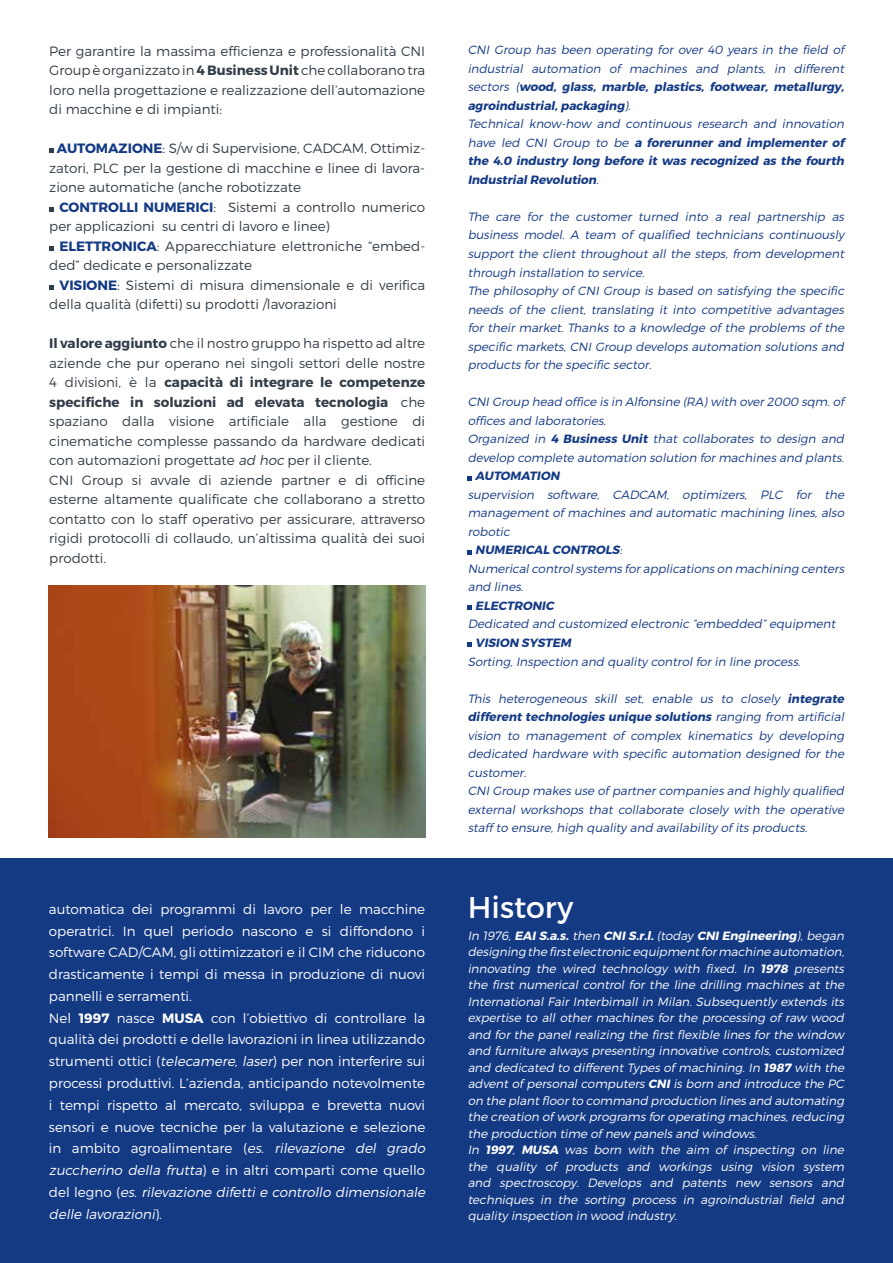
<style>
.page{position:relative;width:893px;height:1263px;background:#fff}
.page>*{position:absolute;margin:0;border:0;box-sizing:border-box;transform-origin:0 0}
.t1{font:30px "Montserrat";color:#fff}
.t2{font:300 13.5px/19.5px "Montserrat";color:#333e48}
.t3{font:300 13.5px/21.8px "Montserrat";color:#fff}
.t4{font:italic 300 12px/18.6px "Montserrat";letter-spacing:-.01em;color:#143a84}
.t5{font:italic 300 12px/16.5px "Montserrat";letter-spacing:-.01em;color:#fff}
.t6{font:italic 700 12px "Montserrat";color:#143a84}
.s1{font-weight:700}
.s2{font-weight:700;color:#143a84}
.s3{font-style:italic}
.s4{font-weight:300}
</style>
<div class="page">
<div style="left:0;top:858px;width:893px;height:405px;background:#143a84"></div>
<svg style="left:468px;top:476px;width:4px;height:4px"></svg>
<svg style="left:468px;top:550px;width:4px;height:4px"></svg>
<svg style="left:468px;top:606px;width:4px;height:4px"></svg>
<svg style="left:468px;top:643px;width:4px;height:4px"></svg>
<svg style="left:49px;top:149px;width:4px;height:4px"></svg>
<svg style="left:49px;top:207px;width:4px;height:5px"></svg>
<svg style="left:49px;top:246px;width:4px;height:5px"></svg>
<svg style="left:49px;top:285px;width:4px;height:5px"></svg>
<img style="left:49px;top:586px;width:376px;height:251px">
<p class="t2" style="left:49px;top:41px;width:377px;text-align:justify">Per garantire la massima efficienza e professionalità CNI Group è organizzato in <span class="s1">4 Business Unit</span> che collaborano tra loro nella progettazione e realizzazione dell’automazione di macchine e di impianti:</p>
<p class="t2" style="left:49px;top:138px;width:377px;text-align:justify;text-indent:8px"><span class="s2">AUTOMAZIONE</span>: S/w di Supervisione, CADCAM, Ottimiz&shy;zatori, PLC per la gestione di macchine e linee di lavora&shy;zione automatiche (anche robotizzate</p>
<p class="t2" style="left:49px;top:197px;width:377px;text-indent:10px"><span class="s2">CONTROLLI NUMERICI</span>: Sistemi a controllo numerico per applicazioni su centri di lavoro e linee)</p>
<p class="t2" style="left:49px;top:236px;width:377px;text-indent:10px"><span class="s2">ELETTRONICA</span>: Apparecchiature elettroniche “embed&shy;ded” dedicate e personalizzate</p>
<p class="t2" style="left:49px;top:275px;width:377px;text-indent:10px"><span class="s2">VISIONE</span>: Sistemi di misura dimensionale e di verifica della qualità (difetti) su prodotti /lavorazioni</p>
<p class="t2" style="left:49px;top:333px;width:377px"><span class="s1">Il valore aggiunto</span> che il nostro gruppo ha rispetto ad altre aziende che pur operano nei singoli settori delle nostre 4 divisioni, è la <span class="s1">capacità di integrare le competenze specifiche in soluzioni ad elevata tecnologia</span> che spaziano dalla visione artificiale alla gestione di cinematiche complesse passando da hardware dedicati con automazioni progettate <span class="s3">ad hoc</span> per il cliente.<br>CNI Group si avvale di aziende partner e di officine esterne altamente qualificate che collaborano a stretto contatto con lo staff operativo per assicurare, attraverso rigidi protocolli di collaudo, un’altissima qualità dei suoi prodotti.</p>
<p class="t4" style="left:468px;top:40px;width:380px">CNI Group has been operating for over 40 years in the field of industrial automation of machines and plants, in different sectors (<span class="s1">wood, glass, marble, plastics, footwear, metallurgy, agroindustrial,packaging</span>).<br>Technical know-how and continuous research and innovation have led CNI Group to be <span class="s1">a forerunner and implementer of the 4.0 industry long before it was recognized as the fourth IndustrialRevolution</span>.</p>
<p class="t4" style="left:468px;top:207px;width:380px">The care for the customer turned into a real partnership as business model. A team of qualified technicians continuously support the client throughout all the steps, from development through installation to service.<br>The philosophy of CNI Group is based on satisfying the specific needs of the client, translating it into competitive advantages for their market. Thanks to a knowledge of the problems of the specific markets, CNI Group develops automation solutions and products for the specific sector.</p>
<p class="t4" style="left:468px;top:392px;width:380px">CNIGroup head office is in Alfonsine (RA)with over2000 sqm.of offices and laboratories.<br>Organized in <span class="s1">4 Business Unit</span> that collaborates to design and develop complete automation solution formachines and plants.</p>
<p class="t6" style="left:475px;top:469px;width:88px">AUTOMATION</p>
<p class="t4" style="left:468px;top:485px;width:380px">supervision software, CADCAM, optimizers, PLC for the</p>
<p class="t4" style="left:468px;top:504px;width:380px">management of machines and automatic machining lines, also</p>
<p class="t4" style="left:468px;top:522px;width:46px">robotic</p>
<p class="t6" style="left:475px;top:543px;width:151px">NUMERICAL CONTROLS<span class="s4">:</span></p>
<p class="t4" style="left:468px;top:559px;width:380px">Numericalcontrolsystems forapplications on machining centers</p>
<p class="t4" style="left:468px;top:578px;width:60px">and lines.</p>
<p class="t6" style="left:475px;top:598px;width:83px">ELECTRONIC</p>
<p class="t4" style="left:468px;top:615px;width:372px">Dedicated and customized electronic “embedded” equipment</p>
<p class="t6" style="left:475px;top:635px;width:100px">VISION SYSTEM</p>
<p class="t4" style="left:468px;top:652px;width:337px">Sorting, Inspection and quality control for in line process.</p>
<p class="t4" style="left:468px;top:689px;width:381px">This heterogeneous skill set, enable us to closely <span class="s1">integrate different technologies unique solutions</span> ranging from artificial vision to management of complex kinematics by developing dedicated hardware with specific automation designed for the customer.<br>CNIGroup makes use of partnercompanies and highly qualified external workshops that collaborate closely with the operative staff to ensure, high quality and availability of its products.</p>
<p class="t3" style="left:49px;top:898px;width:378px">automatica dei programmi di lavoro per le macchine</p>
<h1 class="t1" style="left:468px;top:888px;width:107px">History</h1>
<p class="t3" style="left:49px;top:920px;width:381px">operatrici. In quel periodo nascono e si diffondono i software CAD/CAM, gli ottimizzatori e il CIM che riducono drasticamente i tempi di messa in produzione di nuovi pannelli e serramenti.<br>Nel <span class="s1">1997</span> nasce <span class="s1">MUSA</span> con l’obiettivo di controllare la qualità dei prodotti e delle lavorazioni in linea utilizzando strumenti ottici (<span class="s3">telecamere, laser</span>) per non interferire sui processi produttivi. L’azienda, anticipando notevolmente i tempi rispetto al mercato, sviluppa e brevetta nuovi sensori e nuove tecniche per la valutazione e selezione in ambito agroalimentare (<span class="s3">es. rilevazione del grado zuccherino della frutta</span>) e in altri comparti come quello d e l l e g n o ( <span class="s3">es. rilevazione difetti e controllo dimensionale delle lavorazioni</span>) .</p>
<p class="t5" style="left:468px;top:927px;width:380px">In 1976, <span class="s1">EAIS.a.s.</span> then <span class="s1">CNIS.r.l.</span>(today <span class="s1">CNIEngineering</span>), began designing the first electronic equipment formachine automation, innovating the wired technology with fixed. In <span class="s1">1978</span> presents the first numerical control for the line drilling machines at the International Fair Interbimall in Milan. Subsequently extends its expertise to all other machines for the processing of raw wood and for the panel realizing the first flexible lines for the window and furniture always presenting innovative controls, customized and dedicated to different Types of machining. In <span class="s1">1987</span> with the advent of personal computers <span class="s1">CNI</span> is born and introduce the PC on the plant floorto command production lines and automating the creation of work programs foroperating machines,reducing the production time of new panels and windows.<br>In <span class="s1">1997</span>, <span class="s1">MUSA</span> was born with the aim of inspecting on line the quality of products and workings using vision system and spectroscopy. Develops and patents new sensors and techniques in the sorting process in agroindustrial field and quality inspection in wood industry.</p>
</div>
